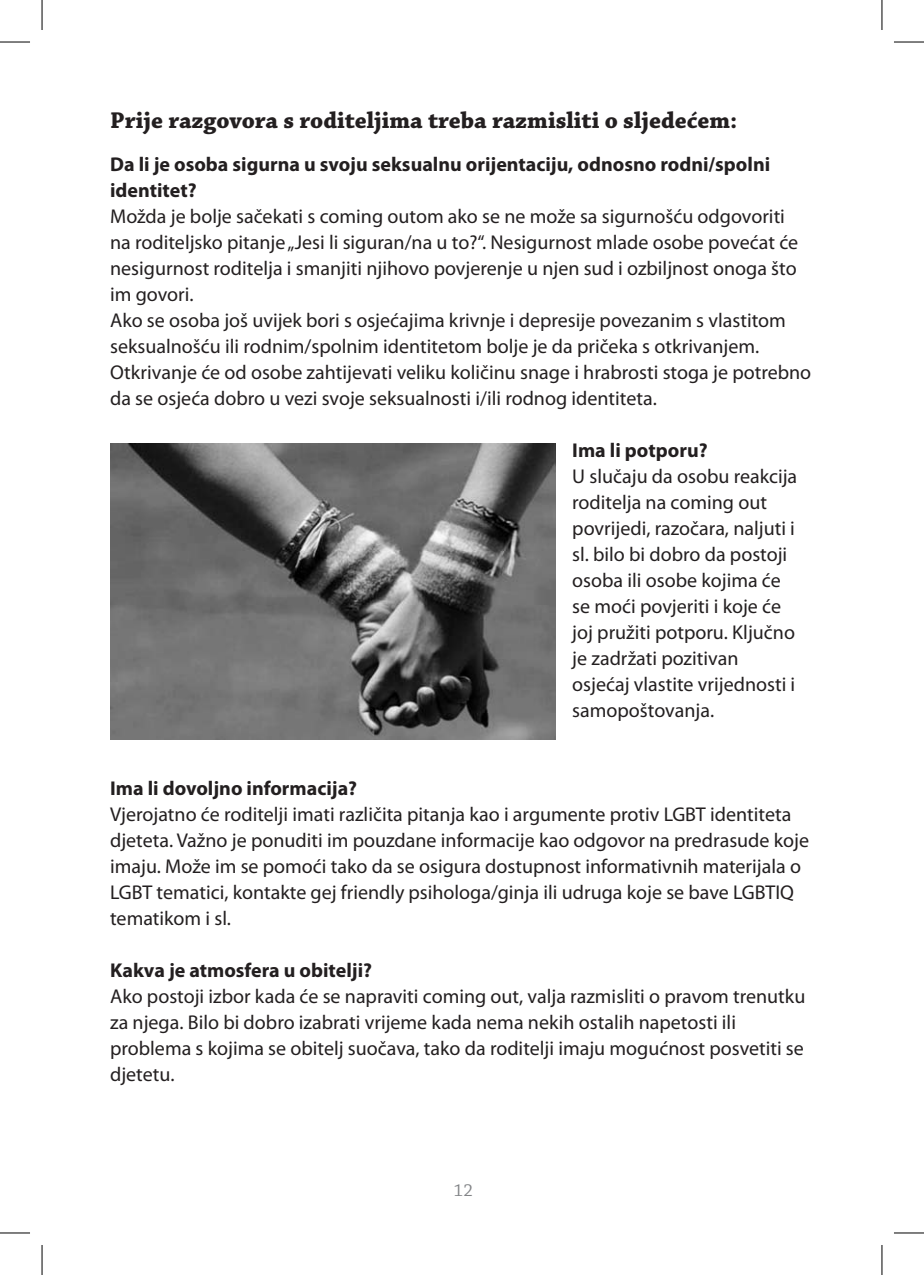
<style>
.page{position:relative;width:924px;height:1275px;background:#fff}
.page>*{position:absolute;margin:0;border:0;box-sizing:border-box;transform-origin:0 0}
.t1{font:700 24px "Chaparral Pro";color:#231f20}
.t2{font:20px/26px "Myriad Pro";color:#231f20}
.t3{font:700 20px/26px "Myriad Pro";color:#231f20}
.t4{font:18px "Chaparral Pro";color:#828487}
</style>
<div class="page">
<img style="left:110px;top:443px;width:445px;height:296px">
<hr style="left:0;top:42px;width:30px;height:1px;background:#000">
<hr style="left:893px;top:42px;width:30px;height:1px;background:#000">
<hr style="left:0;top:1232px;width:30px;height:1px;background:#000">
<hr style="left:893px;top:1232px;width:30px;height:1px;background:#000">
<hr style="left:42px;top:0;width:1px;height:30px;background:#000">
<hr style="left:42px;top:1245px;width:1px;height:30px;background:#000">
<hr style="left:881px;top:0;width:1px;height:30px;background:#000">
<hr style="left:881px;top:1245px;width:1px;height:30px;background:#000">
<p class="t1" style="left:110px;top:106px;width:628px">Prije razgovora s roditeljima treba razmisliti o sljedećem:</p>
<p class="t3" style="left:110px;top:150px;width:661px">Da li je osoba sigurna u svoju seksualnu orijentaciju, odnosno rodni/spolni identitet?</p>
<p class="t2" style="left:110px;top:203px;width:702px">Možda je bolje sačekati s coming outom ako se ne može sa sigurnošću odgovoriti<br>na roditeljsko pitanje „Jesi li siguran/na u to?“. Nesigurnost mlade osobe povećat će nesigurnost roditelja i smanjiti njihovo povjerenje u njen sud i ozbiljnost onoga što im govori.<br>Ako se osoba još uvijek bori s osjećajima krivnje i depresije povezanim s vlastitom seksualnošću ili rodnim/spolnim identitetom bolje je da pričeka s otkrivanjem.<br>Otkrivanje će od osobe zahtijevati veliku količinu snage i hrabrosti stoga je potrebno da se osjeća dobro u vezi svoje seksualnosti i/ili rodnog identiteta.</p>
<p class="t3" style="left:572px;top:436px;width:137px">Ima li potporu?</p>
<p class="t2" style="left:572px;top:463px;width:226px">U slučaju da osobu reakcija roditelja na coming out povrijedi, razočara, naljuti i sl. bilo bi dobro da postoji osoba ili osobe kojima će se moći povjeriti i koje će joj pružiti potporu. Ključno je zadržati pozitivan osjećaj vlastite vrijednosti i samopoštovanja.</p>
<p class="t3" style="left:110px;top:774px;width:248px">Ima li dovoljno informacija?</p>
<p class="t2" style="left:110px;top:801px;width:700px">Vjerojatno će roditelji imati različita pitanja kao i argumente protiv LGBT identiteta djeteta. Važno je ponuditi im pouzdane informacije kao odgovor na predrasude koje imaju. Može im se pomoći tako da se osigura dostupnost informativnih materijala o LGBT tematici, kontakte gej friendly psihologa/ginja ili udruga koje se bave LGBTIQ tematikom i sl.</p>
<p class="t3" style="left:110px;top:956px;width:263px">Kakva je atmosfera u obitelji?</p>
<p class="t2" style="left:110px;top:983px;width:696px">Ako postoji izbor kada će se napraviti coming out, valja razmisliti o pravom trenutku za njega. Bilo bi dobro izabrati vrijeme kada nema nekih ostalih napetosti ili problema s kojima se obitelj suočava, tako da roditelji imaju mogućnost posvetiti se djetetu.</p>
<p class="t4" style="left:454px;top:1180px;width:20px">12</p>
</div>
